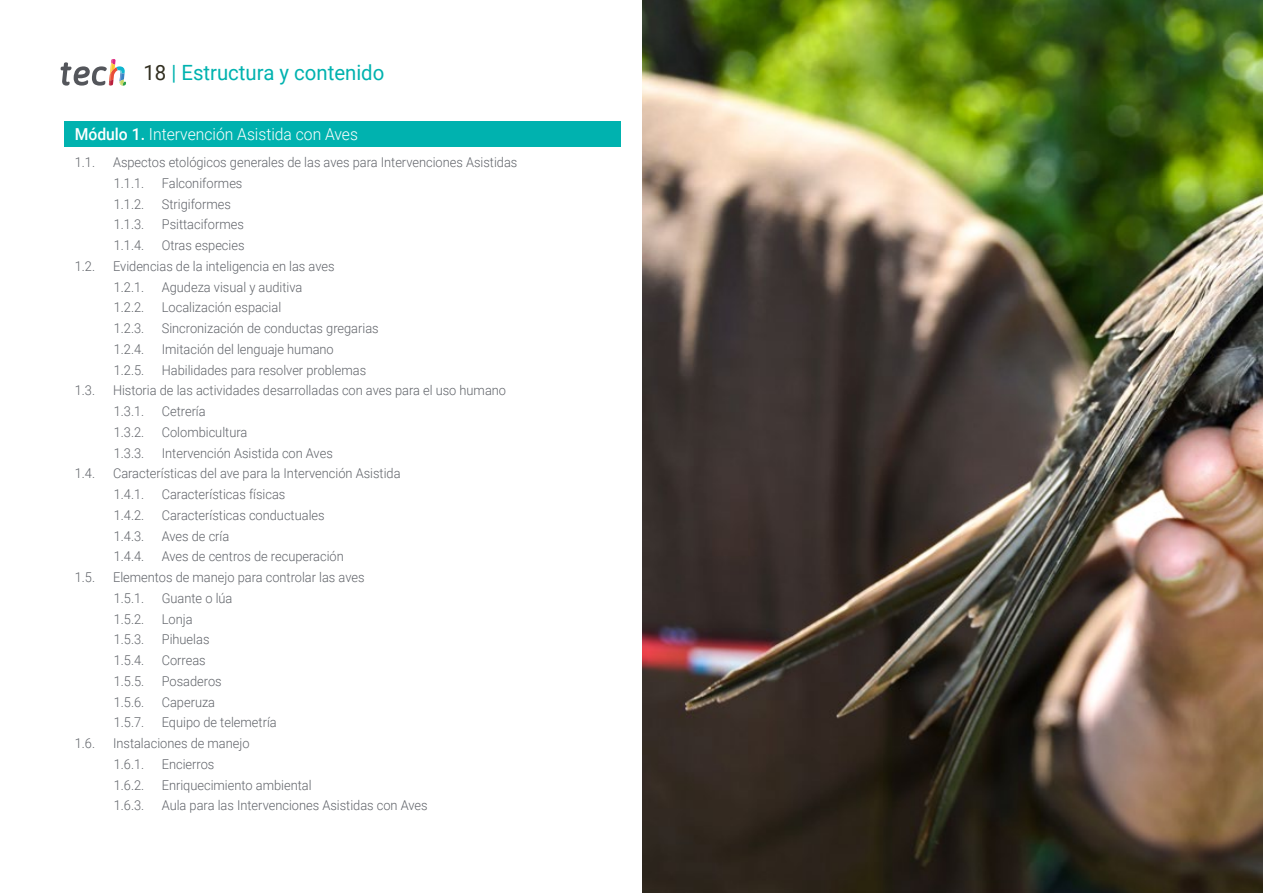
<style>
.page{position:relative;width:1263px;height:893px;background:#fff}
.page>*{position:absolute;margin:0;border:0;box-sizing:border-box;transform-origin:0 0}
.t1{font:21px "Roboto";color:#00b2af}
.t2{font:300 16.5px "Roboto";color:#fff;scale:.95 1}
.t3{font:300 13.5px/20.7px "Roboto";color:#61646a;scale:.95 1}
.s1{color:#312e20}
.s2{font-weight:500}
</style>
<div class="page">
<div style="left:64px;top:121px;width:557px;height:25px;background:#00b2af"></div>
<img style="left:642px;top:0;width:621px;height:893px">
<svg style="left:61px;top:59px;width:65px;height:27px"></svg>
<h1 class="t1" style="left:144px;top:57px;width:242px"><span class="s1">18</span> | Estructura y contenido</h1>
<p class="t2" style="left:75px;top:123px;width:300px"><span class="s2">Módulo 1.</span> Intervención Asistida con Aves</p>
<p class="t3" style="left:75px;top:151px;width:23px">1.1.</p>
<p class="t3" style="left:113px;top:151px;width:427px">Aspectos etológicos generales de las aves para Intervenciones Asistidas<br>1.1.1.</p>
<p class="t3" style="left:162px;top:172px;width:86px">Falconiformes</p>
<p class="t3" style="left:114px;top:193px;width:34px">1.1.2.</p>
<p class="t3" style="left:162px;top:193px;width:74px">Strigiformes</p>
<p class="t3" style="left:114px;top:214px;width:34px">1.1.3.</p>
<p class="t3" style="left:162px;top:214px;width:88px">Psittaciformes</p>
<p class="t3" style="left:114px;top:234px;width:34px">1.1.4.</p>
<p class="t3" style="left:162px;top:234px;width:89px">Otras especies</p>
<p class="t3" style="left:75px;top:255px;width:23px">1.2.</p>
<p class="t3" style="left:113px;top:255px;width:235px">Evidencias de la inteligencia en las aves<br>1.2.1.</p>
<p class="t3" style="left:162px;top:276px;width:150px">Agudeza visual y auditiva</p>
<p class="t3" style="left:114px;top:297px;width:34px">1.2.2.</p>
<p class="t3" style="left:162px;top:297px;width:127px">Localización espacial</p>
<p class="t3" style="left:114px;top:317px;width:34px">1.2.3.</p>
<p class="t3" style="left:162px;top:317px;width:230px">Sincronización de conductas gregarias</p>
<p class="t3" style="left:114px;top:338px;width:34px">1.2.4.</p>
<p class="t3" style="left:162px;top:338px;width:183px">Imitación del lenguaje humano</p>
<p class="t3" style="left:114px;top:359px;width:34px">1.2.5.</p>
<p class="t3" style="left:162px;top:359px;width:217px">Habilidades para resolver problemas</p>
<p class="t3" style="left:75px;top:380px;width:23px">1.3.</p>
<p class="t3" style="left:113px;top:380px;width:415px">Historia de las actividades desarrolladas con aves para el uso humano<br>1.3.1.</p>
<p class="t3" style="left:162px;top:400px;width:48px">Cetrería</p>
<p class="t3" style="left:114px;top:421px;width:34px">1.3.2.</p>
<p class="t3" style="left:162px;top:421px;width:92px">Colombicultura</p>
<p class="t3" style="left:114px;top:442px;width:34px">1.3.3.</p>
<p class="t3" style="left:162px;top:442px;width:182px">Intervención Asistida con Aves</p>
<p class="t3" style="left:75px;top:463px;width:23px">1.4.</p>
<p class="t3" style="left:113px;top:463px;width:304px">Características del ave para la Intervención Asistida<br>1.4.1.</p>
<p class="t3" style="left:162px;top:483px;width:132px">Características físicas</p>
<p class="t3" style="left:114px;top:504px;width:34px">1.4.2.</p>
<p class="t3" style="left:162px;top:504px;width:173px">Características conductuales</p>
<p class="t3" style="left:114px;top:525px;width:34px">1.4.3.</p>
<p class="t3" style="left:162px;top:525px;width:73px">Aves de cría</p>
<p class="t3" style="left:114px;top:546px;width:34px">1.4.4.</p>
<p class="t3" style="left:162px;top:546px;width:193px">Aves de centros de recuperación</p>
<p class="t3" style="left:75px;top:566px;width:23px">1.5.</p>
<p class="t3" style="left:113px;top:566px;width:266px">Elementos de manejo para controlar las aves<br>1.5.1.</p>
<p class="t3" style="left:162px;top:587px;width:76px">Guante o lúa</p>
<p class="t3" style="left:114px;top:608px;width:34px">1.5.2.</p>
<p class="t3" style="left:162px;top:608px;width:34px">Lonja</p>
<p class="t3" style="left:114px;top:629px;width:34px">1.5.3.</p>
<p class="t3" style="left:162px;top:629px;width:52px">Pihuelas</p>
<p class="t3" style="left:114px;top:649px;width:34px">1.5.4.</p>
<p class="t3" style="left:162px;top:649px;width:48px">Correas</p>
<p class="t3" style="left:114px;top:670px;width:34px">1.5.5.</p>
<p class="t3" style="left:162px;top:670px;width:65px">Posaderos</p>
<p class="t3" style="left:114px;top:691px;width:34px">1.5.6.</p>
<p class="t3" style="left:162px;top:691px;width:58px">Caperuza</p>
<p class="t3" style="left:114px;top:712px;width:34px">1.5.7.</p>
<p class="t3" style="left:162px;top:712px;width:122px">Equipo de telemetría</p>
<p class="t3" style="left:75px;top:732px;width:23px">1.6.</p>
<p class="t3" style="left:113px;top:732px;width:145px">Instalaciones de manejo<br>1.6.1.</p>
<p class="t3" style="left:162px;top:753px;width:57px">Encierros</p>
<p class="t3" style="left:114px;top:774px;width:34px">1.6.2.</p>
<p class="t3" style="left:162px;top:774px;width:159px">Enriquecimiento ambiental</p>
<p class="t3" style="left:114px;top:795px;width:34px">1.6.3.</p>
<p class="t3" style="left:162px;top:795px;width:281px">Aula para las Intervenciones Asistidas con Aves</p>
</div>
